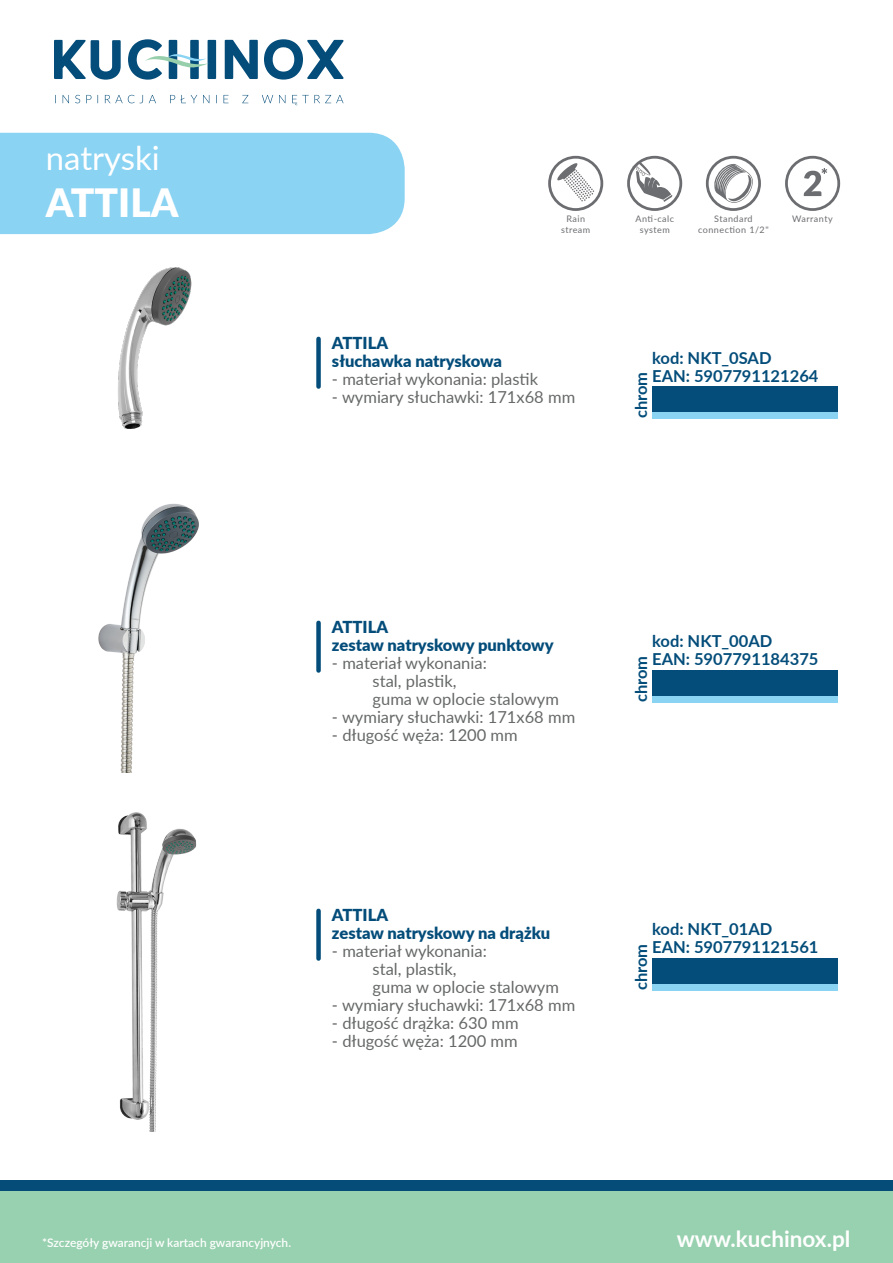
<style>
.page{position:relative;width:893px;height:1263px;background:#fff}
.page>*{position:absolute;margin:0;border:0;box-sizing:border-box;transform-origin:0 0}
.t1{font:900 39px "Lato";color:#fff}
.t2{font:33px "Lato";color:#fff}
.t3{font:700 22.5px "Lato";color:#fff}
.t4{font:16.5px/18px "Lato";color:#666968}
.t5{font:700 16.5px/18px "Lato";color:#044d7a}
.t6{font:900 16.5px/18px "Lato";color:#044d7a}
.t7{font:600 12px "Lato";color:#fff}
.t8{font:9px/10.8px "Lato";letter-spacing:.055em;color:#6c6d70;text-align:center}
</style>
<div class="page">
<svg style="left:54px;top:39px;width:290px;height:41px"></svg>
<svg style="left:55px;top:95px;width:289px;height:10px"></svg>
<div style="left:0;top:133px;width:405px;height:101px;background:#8ad3f3"></div>
<div style="left:652px;top:984px;width:186px;height:6px;background:#8ad3f3"></div>
<div style="left:652px;top:959px;width:186px;height:25px;background:#044d7a"></div>
<div style="left:316px;top:911px;width:5px;height:47px;background:#044d7a"></div>
<div style="left:652px;top:412px;width:186px;height:6px;background:#8ad3f3"></div>
<div style="left:652px;top:387px;width:186px;height:25px;background:#044d7a"></div>
<div style="left:316px;top:339px;width:5px;height:48px;background:#044d7a"></div>
<img style="left:116px;top:812px;width:81px;height:319px">
<div style="left:652px;top:696px;width:186px;height:6px;background:#8ad3f3"></div>
<div style="left:652px;top:671px;width:186px;height:25px;background:#044d7a"></div>
<div style="left:316px;top:623px;width:5px;height:47px;background:#044d7a"></div>
<img style="left:98px;top:503px;width:101px;height:269px">
<img style="left:118px;top:268px;width:74px;height:161px">
<div style="left:0;top:1180px;width:892px;height:83px;background:#98d1af"></div>
<div style="left:0;top:1180px;width:892px;height:10px;background:#054c79"></div>
<svg style="left:785px;top:156px;width:55px;height:55px"></svg>
<svg style="left:706px;top:156px;width:55px;height:55px"></svg>
<svg style="left:548px;top:156px;width:55px;height:55px"></svg>
<svg style="left:627px;top:156px;width:55px;height:55px"></svg>
<h2 class="t2" style="left:46px;top:134px;width:116px">natryski</h2>
<h1 class="t1" style="left:46px;top:173px;width:134px">ATTILA</h1>
<p class="t8" style="left:561px;top:213px;width:31px">Rain stream</p>
<p class="t8" style="left:636px;top:213px;width:40px">Anti-calc system</p>
<p class="t8" style="left:714px;top:213px;width:40px">Standard</p>
<p class="t8" style="left:792px;top:213px;width:42px">Warranty</p>
<p class="t8" style="left:698px;top:224px;width:72px">connection 1/2"</p>
<p class="t6" style="left:332px;top:333px;width:172px">ATTILA<br>słuchawka natryskowa</p>
<p class="t4" style="left:332px;top:369px;width:208px">- materiał wykonania: plastik</p>
<p class="t4" style="left:332px;top:387px;width:245px">- wymiary słuchawki: 171x68 mm</p>
<p class="t5" style="left:652px;top:349px;width:168px">kod: NKT_0SAD<br>EAN: 5907791121264</p>
<p class="t5" style="left:631px;top:418px;width:48px;rotate:-90deg">chrom</p>
<p class="t6" style="left:332px;top:617px;width:223px">ATTILA<br>zestaw natryskowy punktowy</p>
<p class="t4" style="left:373px;top:653px;width:188px;text-indent:-41px">- materiał wykonania:<br>stal, plastik,<br>guma w oplocie stalowym</p>
<p class="t4" style="left:332px;top:707px;width:245px">- wymiary słuchawki: 171x68 mm</p>
<p class="t4" style="left:332px;top:725px;width:187px">- długość węża: 1200 mm</p>
<p class="t5" style="left:652px;top:631px;width:168px">kod: NKT_00AD<br>EAN: 5907791184375</p>
<p class="t5" style="left:631px;top:702px;width:48px;rotate:-90deg">chrom</p>
<p class="t6" style="left:332px;top:905px;width:220px">ATTILA<br>zestaw natryskowy na drążku</p>
<p class="t4" style="left:373px;top:941px;width:188px;text-indent:-41px">- materiał wykonania:<br>stal, plastik,<br>guma w oplocie stalowym</p>
<p class="t4" style="left:332px;top:995px;width:245px">- wymiary słuchawki: 171x68 mm</p>
<p class="t4" style="left:332px;top:1013px;width:188px">- długość drążka: 630 mm</p>
<p class="t4" style="left:332px;top:1031px;width:187px">- długość węża: 1200 mm</p>
<p class="t5" style="left:652px;top:919px;width:168px">kod: NKT_01AD<br>EAN: 5907791121561</p>
<p class="t5" style="left:631px;top:990px;width:48px;rotate:-90deg">chrom</p>
<p class="t7" style="left:42px;top:1234px;width:250px">*Szczegóły gwarancji w kartach gwarancyjnych.</p>
<h3 class="t3" style="left:677px;top:1222px;width:175px">www.kuchinox.pl</h3>
</div>
